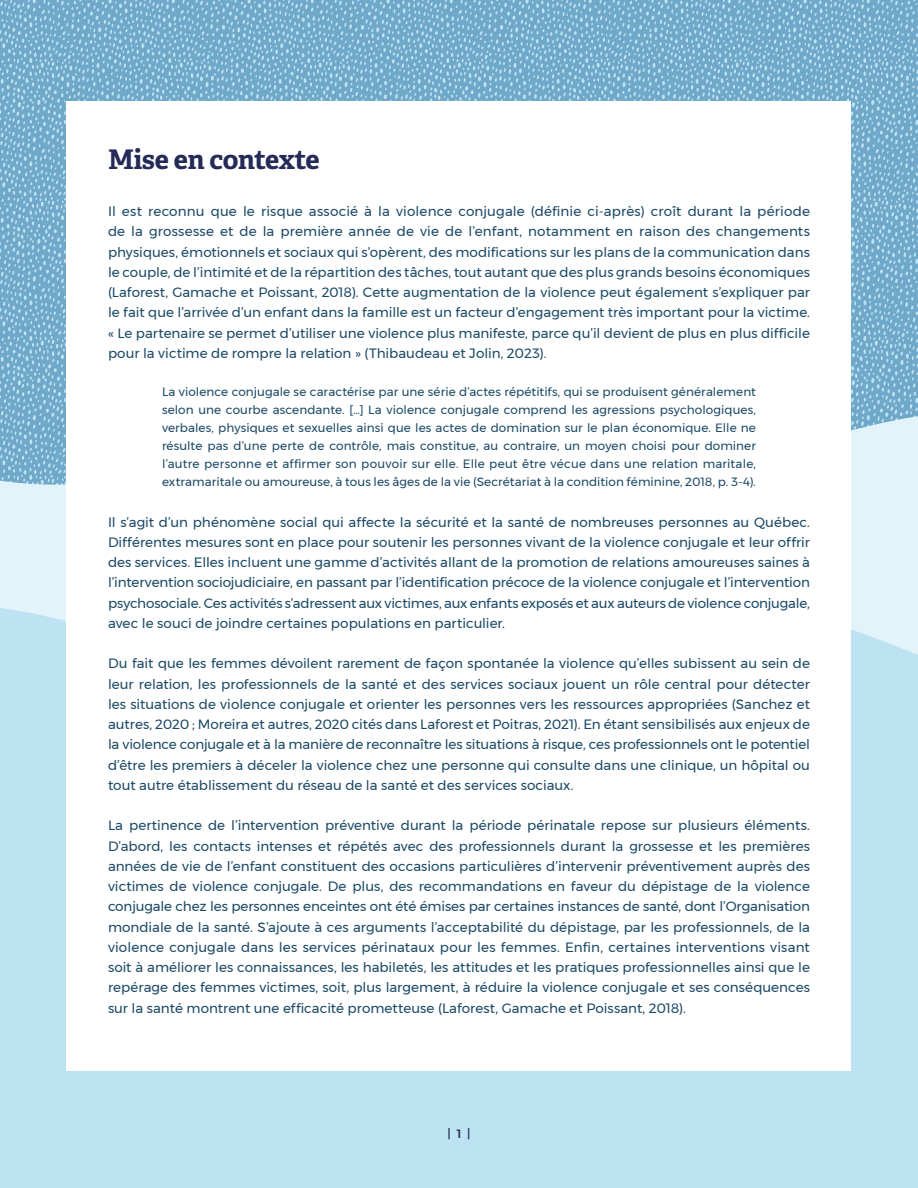
<style>
.page{position:relative;width:918px;height:1188px;background:#fff}
.page>*{position:absolute;margin:0;border:0;box-sizing:border-box;transform-origin:0 0}
.t1{font:700 27px "Adelle";letter-spacing:-.015em;color:#242b57}
.t2{font:13.5px/20.2px "Montserrat";color:#1b4965;text-align:justify}
.t3{font:12px/18px "Montserrat";letter-spacing:.005em;color:#1b4965;text-align:justify}
.t4{font:500 12px "Montserrat";color:#242b57}
</style>
<div class="page">
<svg style="left:0;top:0;width:918px;height:392px;background:#7eb2d1"></svg>
<svg style="left:0;top:392px;width:918px;height:163px;background:#bddaea"></svg>
<div style="left:0;top:555px;width:918px;height:633px;background:#bde3f2"></div>
<div style="left:66px;top:102px;width:784px;height:969px;background:#fff"></div>
<h1 class="t1" style="left:108px;top:142px;width:213px">Mise en contexte</h1>
<p class="t2" style="left:108px;top:201px;width:704px">Il est reconnu que le risque associé à la violence conjugale (définie ci-après) croît durant la période de la grossesse et de la première année de vie de l’enfant, notamment en raison des changements physiques, émotionnels et sociaux qui s’opèrent, des modifications sur les plans de la communication dans le couple, de l’intimité et de la répartition des tâches, tout autant que des plus grands besoins économiques (Laforest, Gamache et Poissant, 2018). Cette augmentation de la violence peut également s’expliquer par le fait que l’arrivée d’un enfant dans la famille est un facteur d’engagement très important pour la victime. « Le partenaire se permet d’utiliser une violence plus manifeste, parce qu’il devient de plus en plus difficile pour la victime de rompre la relation » (Thibaudeau et Jolin, 2023).</p>
<p class="t3" style="left:162px;top:383px;width:596px">La violence conjugale se caractérise par une série d’actes répétitifs, qui se produisent généralement selon une courbe ascendante. […] La violence conjugale comprend les agressions psychologiques, verbales, physiques et sexuelles ainsi que les actes de domination sur le plan économique. Elle ne résulte pas d’une perte de contrôle, mais constitue, au contraire, un moyen choisi pour dominer l’autre personne et affirmer son pouvoir sur elle. Elle peut être vécue dans une relation maritale, extramaritale ou amoureuse, à tous les âges de la vie (Secrétariat à la condition féminine, 2018, p. 3-4).</p>
<p class="t2" style="left:108px;top:512px;width:704px">Il s’agit d’un phénomène social qui affecte la sécurité et la santé de nombreuses personnes au Québec.<br>Différentes mesures sont en place pour soutenir les personnes vivant de la violence conjugale et leur offrir des services. Elles incluent une gamme d’activités allant de la promotion de relations amoureuses saines à l’intervention sociojudiciaire, en passant par l’identification précoce de la violence conjugale et l’intervention psychosociale. Ces activités s’adressent aux victimes, aux enfants exposés et aux auteurs de violence conjugale, avec le souci de joindre certaines populations en particulier.</p>
<p class="t2" style="left:108px;top:653px;width:704px">Du fait que les femmes dévoilent rarement de façon spontanée la violence qu’elles subissent au sein de leur relation, les professionnels de la santé et des services sociaux jouent un rôle central pour détecter les situations de violence conjugale et orienter les personnes vers les ressources appropriées (Sanchez et autres, 2020 ; Moreira et autres, 2020 cités dans Laforest et Poitras, 2021). En étant sensibilisés aux enjeux de la violence conjugale et à la manière de reconnaître les situations à risque, ces professionnels ont le potentiel d’être les premiers à déceler la violence chez une personne qui consulte dans une clinique, un hôpital ou tout autre établissement du réseau de la santé et des services sociaux.</p>
<p class="t2" style="left:108px;top:815px;width:704px">La pertinence de l’intervention préventive durant la période périnatale repose sur plusieurs éléments.<br>D’abord, les contacts intenses et répétés avec des professionnels durant la grossesse et les premières années de vie de l’enfant constituent des occasions particulières d’intervenir préventivement auprès des victimes de violence conjugale. De plus, des recommandations en faveur du dépistage de la violence conjugale chez les personnes enceintes ont été émises par certaines instances de santé, dont l’Organisation mondiale de la santé. S’ajoute à ces arguments l’acceptabilité du dépistage, par les professionnels, de la violence conjugale dans les services périnataux pour les femmes. Enfin, certaines interventions visant soit à améliorer les connaissances, les habiletés, les attitudes et les pratiques professionnelles ainsi que le repérage des femmes victimes, soit, plus largement, à réduire la violence conjugale et ses conséquences sur la santé montrent une efficacité prometteuse (Laforest, Gamache et Poissant, 2018).</p>
<p class="t4" style="left:448px;top:1124px;width:24px">| 1 |</p>
</div>
